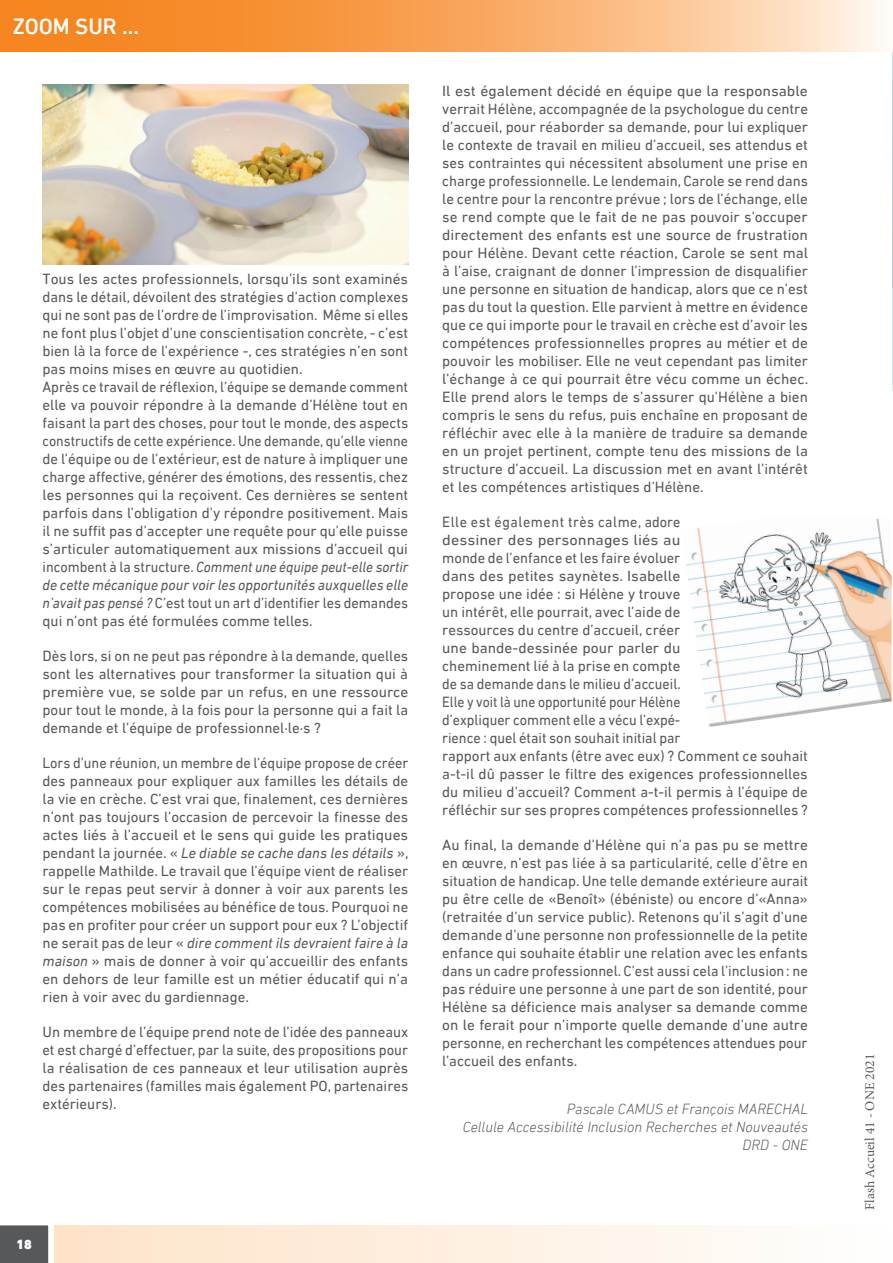
<style>
.page{position:relative;width:893px;height:1263px;background:#fff}
.page>*{position:absolute;margin:0;border:0;box-sizing:border-box;transform-origin:0 0}
.t1{font:500 22.5px "DIN Next LT Pro";color:#fff}
.texte_article{font:15px/18px "DIN Next LT Pro";color:#57585a;text-align:justify}
.texte_article-2{font:15px/18px "DIN Next LT Pro";color:#57585a;text-align:justify;scale:1.05 1}
.texte_article-3{font:15px/18px "DIN Next LT Pro";color:#57585a;text-align:justify;scale:.96 1}
.texte_article-4{font:15px/18px "DIN Next LT Pro";color:#57585a;scale:.95 1}
.texte_article-5{font:italic 300 15px/18px "DIN Next LT Pro";color:#57585a;text-align:right}
.t2{font:13.5px "Minion Pro";color:#58595b}
.t3{font:900 13.5px "DIN Next LT Pro";color:#fff}
.s1{font-style:italic}
</style>
<div class="page">
<div style="left:0;top:1225px;width:49px;height:38px;background:#57585a"></div>
<img style="left:43px;top:84px;width:365px;height:180px">
<img style="left:686px;top:519px;width:205px;height:208px">
<hr style="left:892px;top:0;width:1px;height:390px;background:#d1ecec">
<svg style="left:892px;top:51px;width:1px;height:237px"></svg>
<div style="left:54px;top:1225px;width:839px;height:38px;background:linear-gradient(to right,#fee2c7,#fefefd)"></div>
<svg style="left:0;top:0;width:893px;height:51px;background:#f8ac67"></svg>
<hr style="left:892px;top:1226px;width:1px;height:37px;background:#fff">
<p class="t1" style="left:13px;top:13px;width:128px">ZOOM SUR ...</p>
<p class="texte_article" style="left:43px;top:270px;width:367px">Tous les actes professionnels, lorsqu’ils sont examinés dans le détail, dévoilent des stratégies d’action complexes qui ne sont pas de l’ordre de l’improvisation. Même si elles ne font plus l’objet d’une conscientisation concrète, - c’est bien là la force de l’expérience -, ces stratégies n’en sont pas moins mises en œuvre au quotidien.</p>
<p class="texte_article" style="left:43px;top:378px;width:367px">Après ce travail de réflexion, l’équipe se demande comment elle va pouvoir répondre à la demande d’Hélène tout en faisant la part des choses, pour tout le monde, des aspects constructifs de cette expérience. Une demande, qu’elle vienne de l’équipe ou de l’extérieur, est de nature à impliquer une charge affective, générer des émotions, des ressentis, chez les personnes qui la reçoivent. Ces dernières se sentent parfois dans l’obligation d’y répondre positivement. Mais il ne suffit pas d’accepter une requête pour qu’elle puisse s’articuler automatiquement aux missions d’accueil qui incombent à la structure. <span class="s1">Comment une équipe peut-elle sortir de cette mécanique pour voir les opportunités auxquelles elle n’avait pas pensé ?</span> C’est tout un art d’identifier les demandes qui n’ont pas été formulées comme telles.</p>
<p class="texte_article" style="left:43px;top:647px;width:367px">Dès lors, si on ne peut pas répondre à la demande, quelles sont les alternatives pour transformer la situation qui à première vue, se solde par un refus, en une ressource pour tout le monde, à la fois pour la personne qui a fait la demande et l’équipe de professionnel·le·s ?</p>
<p class="texte_article-3" style="left:43px;top:754px;width:383px">Lors d’une réunion, un membre de l’équipe propose de créer des panneaux pour expliquer aux familles les détails de la vie en crèche. C’est vrai que, finalement, ces dernières n’ont pas toujours l’occasion de percevoir la finesse des actes liés à l’accueil et le sens qui guide les pratiques pendant la journée. « <span class="s1">Le diable se cache dans les détails</span> », rappelle Mathilde. Le travail que l’équipe vient de réaliser sur le repas peut servir à donner à voir aux parents les compétences mobilisées au bénéfice de tous. Pourquoi ne pas en profiter pour créer un support pour eux ? L’objectif ne serait pas de leur « <span class="s1">dire comment ils devraient faire à la maison</span> » mais de donner à voir qu’accueillir des enfants en dehors de leur famille est un métier éducatif qui n’a rien à voir avec du gardiennage.</p>
<p class="texte_article" style="left:43px;top:1023px;width:367px">Un membre de l’équipe prend note de l’idée des panneaux et est chargé d’effectuer, par la suite, des propositions pour la réalisation de ces panneaux et leur utilisation auprès des partenaires (familles mais également PO, partenaires extérieurs).</p>
<p class="texte_article-2" style="left:442px;top:82px;width:350px">Il est également décidé en équipe que la responsable verrait Hélène, accompagnée de la psychologue du centre d’accueil, pour réaborder sa demande, pour lui expliquer le contexte de travail en milieu d’accueil, ses attendus et ses contraintes qui nécessitent absolument une prise en charge professionnelle. Le lendemain, Carole se rend dans le centre pour la rencontre prévue ; lors de l’échange, elle se rend compte que le fait de ne pas pouvoir s’occuper directement des enfants est une source de frustration pour Hélène. Devant cette réaction, Carole se sent mal à l’aise, craignant de donner l’impression de disqualifier une personne en situation de handicap, alors que ce n’est pas du tout la question. Elle parvient à mettre en évidence que ce qui importe pour le travail en crèche est d’avoir les compétences professionnelles propres au métier et de pouvoir les mobiliser. Elle ne veut cependant pas limiter l’échange à ce qui pourrait être vécu comme un échec.<br>Elle prend alors le temps de s’assurer qu’Hélène a bien compris le sens du refus, puis enchaîne en proposant de réfléchir avec elle à la manière de traduire sa demande en un projet pertinent, compte tenu des missions de la structure d’accueil. La discussion met en avant l’intérêt et les compétences artistiques d’Hélène.</p>
<p class="texte_article-4" style="left:442px;top:513px;width:387px">Elle est également très calme, adore<br>dessiner des personnages liés au<br>monde de l’enfance et les faire évoluer<br>dans des petites saynètes. Isabelle<br>propose une idée : si Hélène y trouve<br>un intérêt, elle pourrait, avec l’aide de<br>ressources du centre d’accueil, créer<br>une bande-dessinée pour parler du<br>cheminement lié à la prise en compte<br>de sa demande dans le milieu d’accueil.<br>Elle y voit là une opportunité pour Hélène<br>d’expliquer comment elle a vécu l’expé-<br>rience : quel était son souhait initial par<br>rapport aux enfants (être avec eux) ? Comment ce souhait a-t-il dû passer le filtre des exigences professionnelles du milieu d’accueil? Comment a-t-il permis à l’équipe de réfléchir sur ses propres compétences professionnelles ?</p>
<p class="texte_article" style="left:442px;top:836px;width:367px">Au final, la demande d’Hélène qui n’a pas pu se mettre en œuvre, n’est pas liée à sa particularité, celle d’être en situation de handicap. Une telle demande extérieure aurait pu être celle de «Benoît» (ébéniste) ou encore d’«Anna» (retraitée d’un service public). Retenons qu’il s’agit d’une demande d’une personne non professionnelle de la petite enfance qui souhaite établir une relation avec les enfants dans un cadre professionnel. C’est aussi cela l’inclusion: ne pas réduire une personne à une part de son identité, pour Hélène sa déficience mais analyser sa demande comme on le ferait pour n’importe quelle demande d’une autre personne, en recherchant les compétences attendues pour l’accueil des enfants.</p>
<p class="texte_article-5" style="left:567px;top:1100px;width:242px">Pascale CAMUS et François MARECHAL</p>
<p class="texte_article-5" style="left:463px;top:1118px;width:347px">Cellule Accessibilité Inclusion Recherches et Nouveautés<br>DRD - ONE</p>
<p class="t3" style="left:16px;top:1236px;width:17px">18</p>
<p class="t2" style="left:861px;top:1210px;width:158px;rotate:-90deg">Flash Accueil 41 - ONE 2021</p>
</div>
